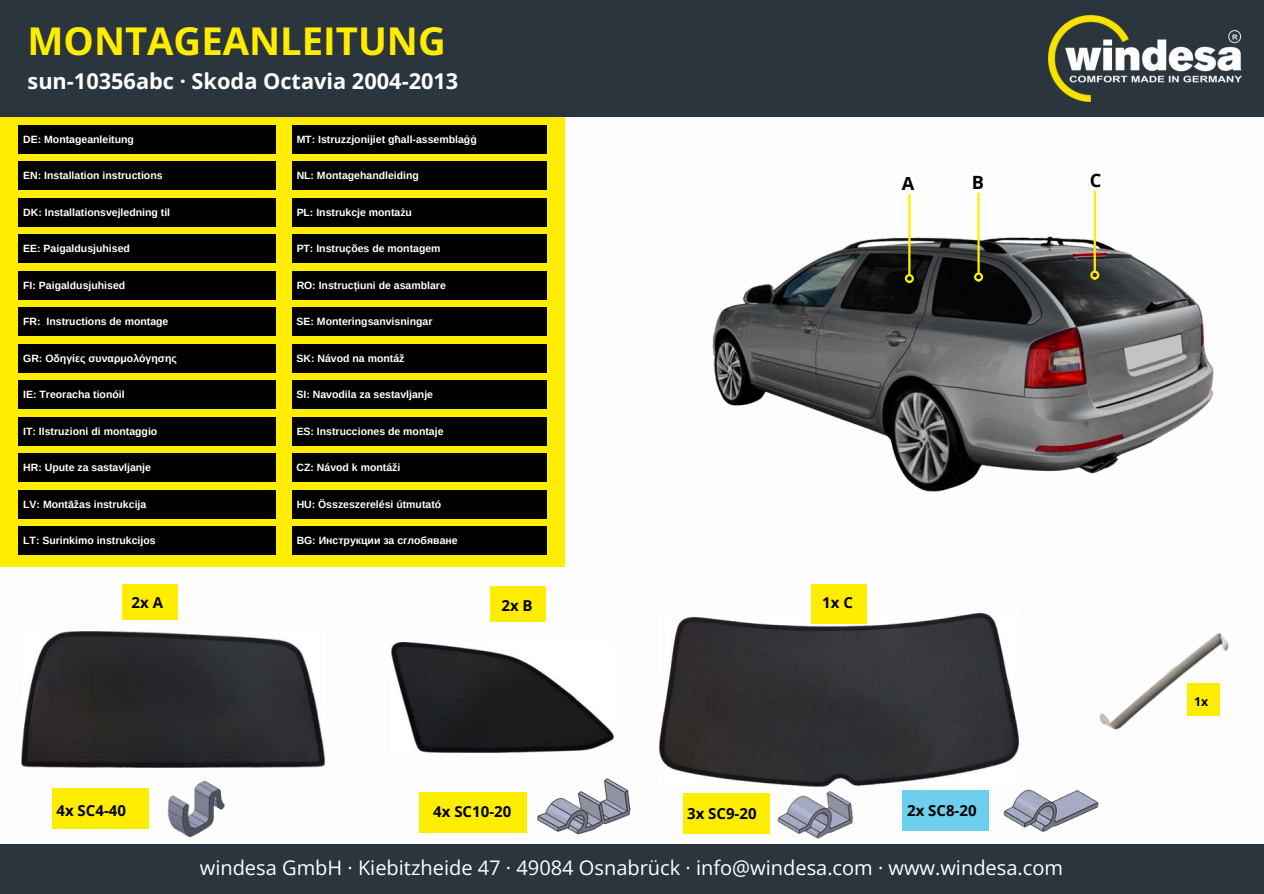
<style>
.page{position:relative;width:1264px;height:894px;background:#fff}
.page>*{position:absolute;margin:0;border:0;box-sizing:border-box;transform-origin:0 0}
.t1{font:700 38.25px "Open Sans";color:#ffed00}
.t2{font:700 21.75px "Open Sans";color:#fff}
.t3{font:20.1px "Open Sans";color:#fff}
.t4{font:700 18.3px "Open Sans";color:#000}
.t5{font:700 15px "Open Sans";color:#000}
.t6{font:700 12.3px "Open Sans";color:#000}
.t7{font:700 10.5px "Arimo";color:#fff}
</style>
<div class="page">
<div style="left:0;top:114px;width:564px;height:453px;background:#ffed00"></div>
<div style="left:0;top:0;width:1263px;height:116px;background:#2b353e"></div>
<div style="left:19px;top:125px;width:257px;height:28px;background:#000"></div>
<div style="left:19px;top:161px;width:257px;height:29px;background:#000"></div>
<div style="left:19px;top:198px;width:257px;height:28px;background:#000"></div>
<div style="left:19px;top:234px;width:257px;height:29px;background:#000"></div>
<div style="left:19px;top:271px;width:257px;height:28px;background:#000"></div>
<div style="left:19px;top:307px;width:257px;height:29px;background:#000"></div>
<div style="left:19px;top:344px;width:257px;height:28px;background:#000"></div>
<div style="left:19px;top:380px;width:257px;height:29px;background:#000"></div>
<div style="left:19px;top:417px;width:257px;height:28px;background:#000"></div>
<div style="left:19px;top:453px;width:257px;height:29px;background:#000"></div>
<div style="left:19px;top:490px;width:257px;height:28px;background:#000"></div>
<div style="left:19px;top:526px;width:257px;height:29px;background:#000"></div>
<div style="left:292px;top:125px;width:254px;height:28px;background:#000"></div>
<div style="left:292px;top:161px;width:254px;height:29px;background:#000"></div>
<div style="left:292px;top:198px;width:254px;height:28px;background:#000"></div>
<div style="left:292px;top:234px;width:254px;height:29px;background:#000"></div>
<div style="left:292px;top:271px;width:254px;height:28px;background:#000"></div>
<div style="left:292px;top:307px;width:254px;height:29px;background:#000"></div>
<div style="left:292px;top:344px;width:254px;height:28px;background:#000"></div>
<div style="left:292px;top:380px;width:254px;height:29px;background:#000"></div>
<div style="left:292px;top:417px;width:254px;height:28px;background:#000"></div>
<div style="left:292px;top:453px;width:254px;height:29px;background:#000"></div>
<div style="left:292px;top:490px;width:254px;height:28px;background:#000"></div>
<div style="left:292px;top:526px;width:254px;height:29px;background:#000"></div>
<div style="left:122px;top:583px;width:56px;height:36px;background:#ffed00"></div>
<img style="left:1099px;top:633px;width:130px;height:97px">
<div style="left:1186px;top:683px;width:33px;height:32px;background:#ffed00"></div>
<img style="left:1048px;top:15px;width:193px;height:87px">
<img style="left:659px;top:613px;width:359px;height:173px">
<div style="left:811px;top:584px;width:55px;height:39px;background:#ffed00"></div>
<img style="left:712px;top:226px;width:502px;height:266px">
<hr style="left:908px;top:194px;width:2px;height:80px;background:#ffed00">
<div style="left:904px;top:274px;width:9px;height:9px;border:2px solid #ffed00;border-radius:50%"></div>
<hr style="left:1093px;top:191px;width:2px;height:80px;background:#ffed00">
<div style="left:1090px;top:270px;width:9px;height:9px;border:2px solid #ffed00;border-radius:50%"></div>
<div style="left:683px;top:792px;width:87px;height:40px;background:#ffed00"></div>
<div style="left:491px;top:586px;width:55px;height:35px;background:#ffed00"></div>
<hr style="left:977px;top:192px;width:2px;height:81px;background:#ffed00">
<div style="left:974px;top:272px;width:9px;height:9px;border:2px solid #ffed00;border-radius:50%"></div>
<div style="left:419px;top:791px;width:107px;height:41px;background:#ffed00"></div>
<div style="left:0;top:844px;width:1263px;height:49px;background:#2b353e"></div>
<div style="left:52px;top:788px;width:96px;height:40px;background:#ffed00"></div>
<img style="left:537px;top:778px;width:94px;height:57px">
<img style="left:21px;top:631px;width:303px;height:136px">
<img style="left:392px;top:642px;width:221px;height:110px">
<img style="left:167px;top:780px;width:58px;height:56px">
<div style="left:902px;top:790px;width:86px;height:40px;background:#6dceed"></div>
<img style="left:777px;top:790px;width:77px;height:49px">
<img style="left:1003px;top:789px;width:96px;height:43px">
<h1 class="t1" style="left:28px;top:14px;width:419px">MONTAGEANLEITUNG</h1>
<h2 class="t2" style="left:28px;top:65px;width:432px">sun-10356abc · Skoda Octavia 2004-2013</h2>
<p class="t7" style="left:23px;top:133px;width:112px">DE: Montageanleitung</p>
<p class="t7" style="left:23px;top:170px;width:141px">EN: Installation instructions</p>
<p class="t7" style="left:23px;top:206px;width:148px">DK: Installationsvejledning til</p>
<p class="t7" style="left:23px;top:243px;width:108px">EE: Paigaldusjuhised</p>
<p class="t7" style="left:23px;top:279px;width:104px">FI: Paigaldusjuhised</p>
<p class="t7" style="left:23px;top:316px;width:147px">FR: Instructions de montage</p>
<p class="t7" style="left:23px;top:352px;width:155px">GR: Οδηγίες συναρμολόγησης</p>
<p class="t7" style="left:23px;top:388px;width:103px">IE: Treoracha tionóil</p>
<p class="t7" style="left:23px;top:425px;width:136px">IT: IIstruzioni di montaggio</p>
<p class="t7" style="left:23px;top:462px;width:129px">HR: Upute za sastavljanje</p>
<p class="t7" style="left:23px;top:498px;width:125px">LV: Montāžas instrukcija</p>
<p class="t7" style="left:23px;top:535px;width:134px">LT: Surinkimo instrukcijos</p>
<h3 class="t5" style="left:132px;top:592px;width:33px">2x A</h3>
<p class="t7" style="left:296px;top:133px;width:182px">MT: Istruzzjonijiet għall-assemblaġġ</p>
<p class="t7" style="left:296px;top:170px;width:124px">NL: Montagehandleiding</p>
<p class="t7" style="left:296px;top:206px;width:117px">PL: Instrukcje montażu</p>
<p class="t7" style="left:296px;top:243px;width:146px">PT: Instruções de montagem</p>
<p class="t7" style="left:296px;top:279px;width:151px">RO: Instrucțiuni de asamblare</p>
<p class="t7" style="left:296px;top:316px;width:137px">SE: Monteringsanvisningar</p>
<p class="t7" style="left:296px;top:352px;width:109px">SK: Návod na montáž</p>
<p class="t7" style="left:296px;top:388px;width:138px">SI: Navodila za sestavljanje</p>
<p class="t7" style="left:296px;top:425px;width:148px">ES: Instrucciones de montaje</p>
<p class="t7" style="left:296px;top:462px;width:105px">CZ: Návod k montáži</p>
<p class="t7" style="left:296px;top:498px;width:146px">HU: Összeszerelési útmutató</p>
<p class="t7" style="left:296px;top:535px;width:163px">BG: Инструкции за сглобяване</p>
<h3 class="t5" style="left:501px;top:594px;width:33px">2x B</h3>
<h3 class="t4" style="left:902px;top:171px;width:14px">A</h3>
<h3 class="t4" style="left:971px;top:169px;width:14px">B</h3>
<h3 class="t4" style="left:1088px;top:167px;width:13px">C</h3>
<h3 class="t5" style="left:822px;top:592px;width:32px">1x C</h3>
<h3 class="t5" style="left:56px;top:799px;width:71px">4x SC4-40</h3>
<h3 class="t5" style="left:907px;top:800px;width:71px">2x SC8-20</h3>
<h3 class="t5" style="left:433px;top:800px;width:80px">4x SC10-20</h3>
<h3 class="t5" style="left:687px;top:802px;width:71px">3x SC9-20</h3>
<h3 class="t3" style="left:200px;top:853px;width:864px">windesa GmbH · Kiebitzheide 47 · 49084 Osnabrück · info@windesa.com · www.windesa.com</h3>
<p class="t6" style="left:1194px;top:692px;width:16px">1x</p>
</div>
